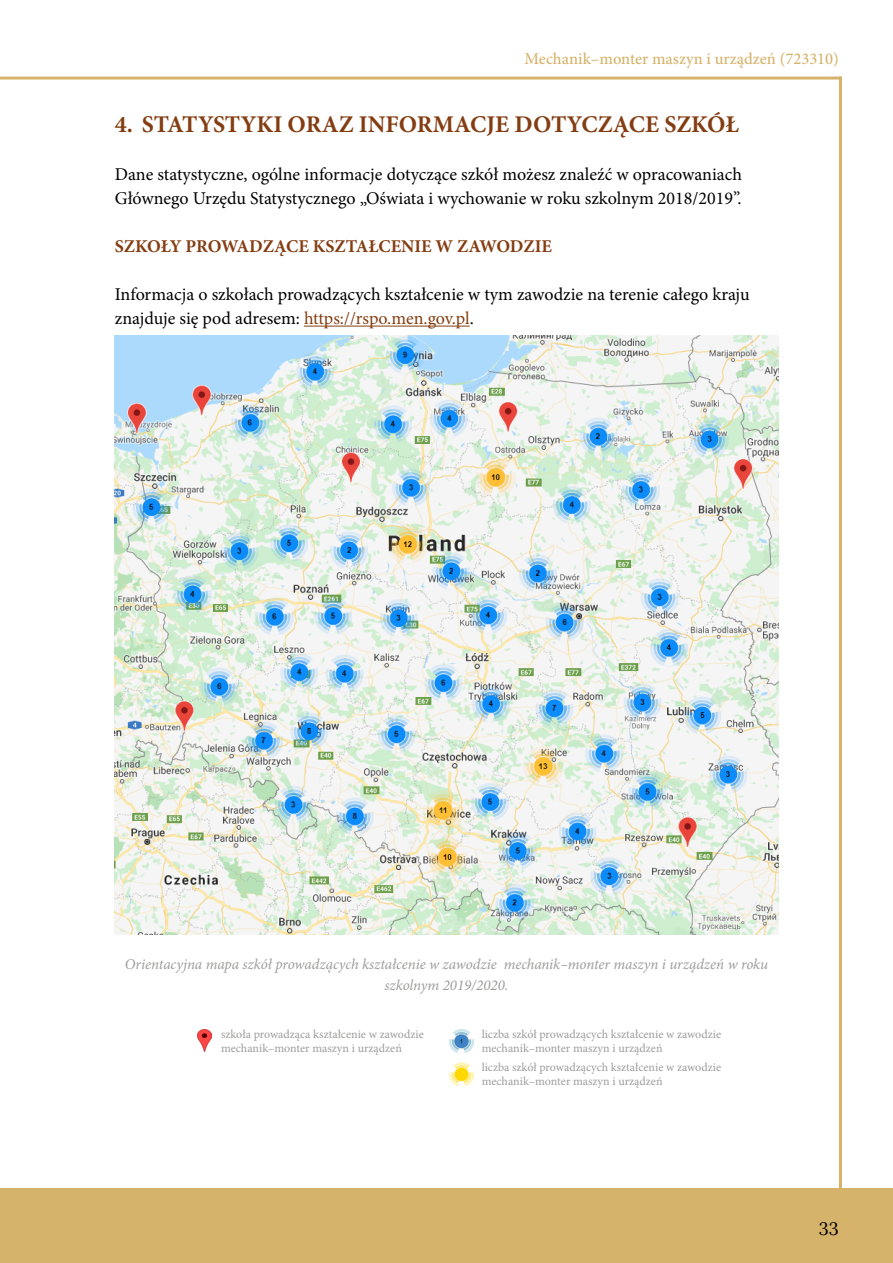
<style>
.page{position:relative;width:893px;height:1263px;background:#fff}
.page>*{position:absolute;margin:0;border:0;box-sizing:border-box;transform-origin:0 0}
.t1{font:700 24px "Minion Pro";color:#843d12}
.t2{font:18px/24px "Minion Pro";color:#000}
.t3{font:700 18px "Minion Pro";color:#843d12}
.t4{font:18px "Lora";color:#000}
.t5{font:500 16.5px "Minion Pro";color:#d5b36b}
.t6{font:italic 15px/21.6px "Minion Pro";letter-spacing:-.005em;color:#9d9d9c;text-align:center}
.t7{font:12px/14.4px "Minion Pro";color:#9d9d9c}
.s1{color:#843d12}
</style>
<div class="page">
<div style="left:0;top:1188px;width:893px;height:75px;background:#d5b36b"></div>
<hr style="left:839px;top:77px;width:3px;height:1113px;background:#d5b36b">
<hr style="left:0;top:77px;width:842px;height:3px;background:#d5b36b">
<hr style="left:304px;top:326px;width:166px;height:1px;background:#843d12">
<img style="left:115px;top:336px;width:663px;height:598px">
<img style="left:198px;top:1029px;width:13px;height:23px">
<img style="left:449px;top:1029px;width:24px;height:23px">
<img style="left:449px;top:1062px;width:24px;height:23px">
<p class="t5" style="left:525px;top:48px;width:316px">Mechanik–monter maszyn i urządzeń (723310)</p>
<h1 class="t1" style="left:115px;top:108px;width:626px">4. STATYSTYKI ORAZ INFORMACJE DOTYCZĄCE SZKÓŁ</h1>
<p class="t2" style="left:115px;top:163px;width:629px">Dane statystyczne, ogólne informacje dotyczące szkół możesz znaleźć w opracowaniach<br>Głównego Urzędu Statystycznego „Oświata i wychowanie w roku szkolnym 2018/2019”.</p>
<p class="t3" style="left:115px;top:234px;width:439px">SZKOŁY PROWADZĄCE KSZTAŁCENIE W ZAWODZIE</p>
<p class="t2" style="left:115px;top:283px;width:636px">Informacja o szkołach prowadzących kształcenie w tym zawodzie na terenie całego kraju znajduje się pod adresem: <span class="s1">https://rspo.men.gov.pl</span>.</p>
<p class="t6" style="left:125px;top:953px;width:645px">Orientacyjna mapa szkół prowadzących kształcenie w zawodzie mechanik–monter maszyn i urządzeń w roku szkolnym 2019/2020.</p>
<p class="t7" style="left:221px;top:1027px;width:204px">szkoła prowadząca kształcenie w zawodzie mechanik–monter maszyn i urządzeń</p>
<p class="t7" style="left:482px;top:1027px;width:241px">liczba szkół prowadzących kształcenie w zawodzie mechanik–monter maszyn i urządzeń</p>
<p class="t7" style="left:482px;top:1060px;width:241px">liczba szkół prowadzących kształcenie w zawodzie mechanik–monter maszyn i urządzeń</p>
<p class="t4" style="left:819px;top:1215px;width:22px">33</p>
</div>
